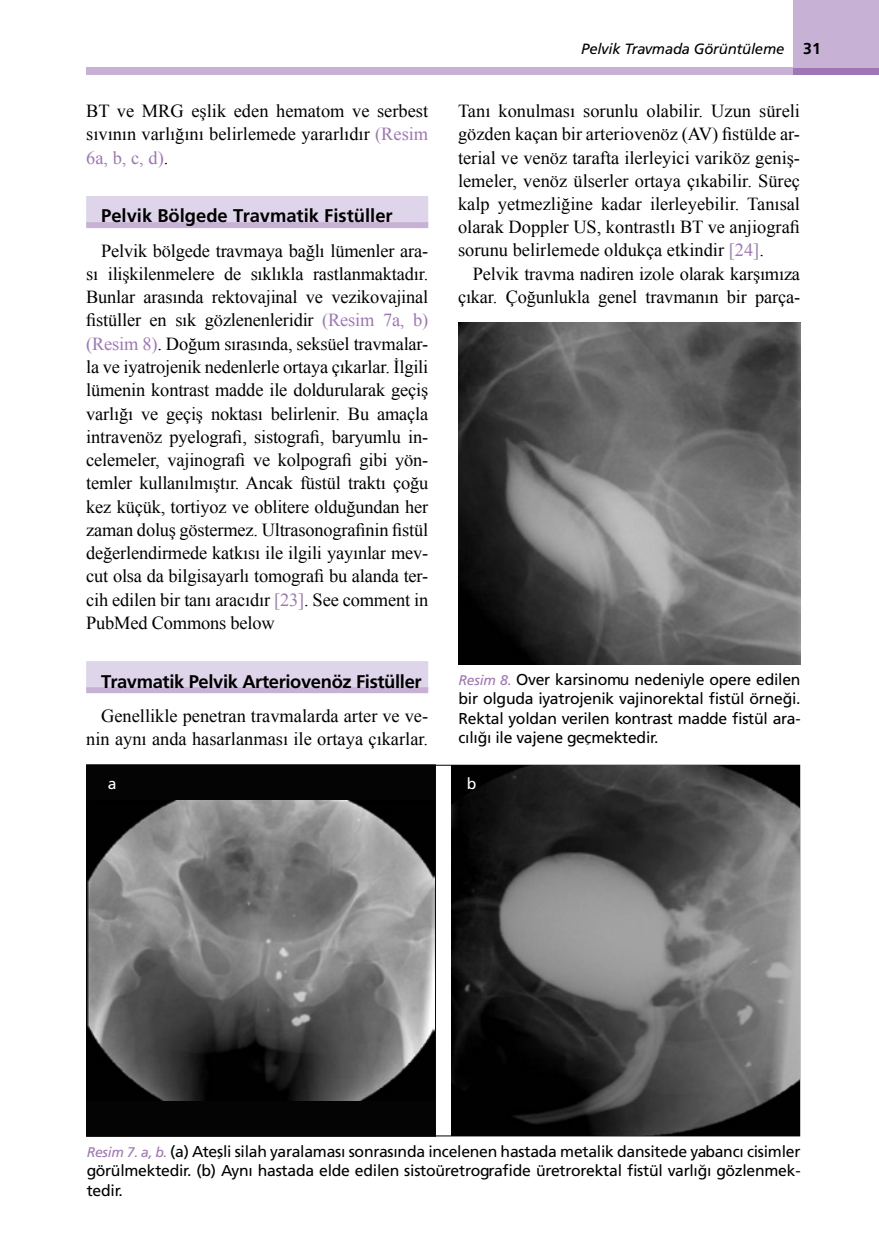
<style>
.page{position:relative;width:879px;height:1260px;background:#fff}
.page>*{position:absolute;margin:0;border:0;box-sizing:border-box;transform-origin:0 0}
.t1{font:18.38px/23.3px "Times New Roman";color:#000;text-align:justify}
.t2{font:18.38px "Frutiger Bold Tr";letter-spacing:-.02em;color:#000}
.t3{font:18.38px "Frutiger Bold Tr";color:#000}
.t4{font:15.75px/19.2px "Frutiger Normal Tr";letter-spacing:-.015em;color:#000;text-align:justify}
.t5{font:15.75px "Frutiger Bold Tr";color:#000}
.t6{font:15.75px "Frutiger Normal Tr";color:#fff}
.t7{font:14.88px "Frutiger Italic Tr";letter-spacing:-.015em;color:#000}
.s1{color:#9e76b4}
.s2{font-family:"Frutiger Italic Tr";font-size:14px;color:#9e76b4}
</style>
<div class="page">
<div style="left:792px;top:68px;width:86px;height:7px;background:#9e76b4"></div>
<div style="left:86px;top:68px;width:706px;height:7px;background:#c7b2d6"></div>
<div style="left:792px;top:0;width:86px;height:68px;background:#c7b2d6"></div>
<div style="left:86px;top:196px;width:342px;height:29px;background:#dfd5ea"></div>
<div style="left:86px;top:222px;width:342px;height:6px;background:#c7b2d6"></div>
<div style="left:86px;top:661px;width:342px;height:29px;background:#dfd5ea"></div>
<div style="left:86px;top:687px;width:342px;height:6px;background:#c7b2d6"></div>
<img style="left:458px;top:323px;width:341px;height:341px">
<div style="left:86px;top:764px;width:349px;height:373px;background:#040404;border:2px solid #040404"></div>
<img style="left:451px;top:765px;width:347px;height:371px">
<img style="left:86px;top:801px;width:348px;height:299px">
<p class="t1" style="left:86px;top:99px;width:343px">BT ve MRG eşlik eden hematom ve serbest sıvının varlığını belirlemede yararlıdır <span class="s1">(Resim 6a, b, c, d)</span>.</p>
<p class="t3" style="left:101px;top:205px;width:293px">Pelvik Bölgede Travmatik Fistüller</p>
<p class="t1" style="left:86px;top:239px;width:343px;text-indent:15px">Pelvik bölgede travmaya bağlı lümenler ara&shy;sı ilişkilenmelere de sıklıkla rastlanmaktadır.<br>Bunlar arasında rektovajinal ve vezikovajinal fistüller en sık gözlenenleridir <span class="s1">(Resim 7a, b) (Resim 8)</span>. Doğum sırasında, seksüel travmalar&shy;la ve iyatrojenik nedenlerle ortaya çıkarlar. İlgili lümenin kontrast madde ile doldurularak geçiş varlığı ve geçiş noktası belirlenir. Bu amaçla intravenöz pyelografi, sistografi, baryumlu in&shy;celemeler, vajinografi ve kolpografi gibi yön&shy;temler kullanılmıştır. Ancak füstül traktı çoğu kez küçük, tortiyoz ve oblitere olduğundan her zaman doluş göstermez. Ultrasonografinin fistül değerlendirmede katkısı ile ilgili yayınlar mev&shy;cut olsa da bilgisayarlı tomografi bu alanda ter&shy;cih edilen bir tanı aracıdır <span class="s1">[23]</span>. See comment in PubMed Commons below</p>
<p class="t2" style="left:101px;top:670px;width:322px">Travmatik Pelvik Arteriovenöz Fistüller</p>
<p class="t1" style="left:86px;top:704px;width:343px;text-align:right">Genellikle penetran travmalarda arter ve ve&shy;nin aynı anda hasarlanması ile ortaya çıkarlar.</p>
<p class="t7" style="left:581px;top:40px;width:204px">Pelvik Travmada Görüntüleme</p>
<p class="t5" style="left:802px;top:39px;width:19px">31</p>
<p class="t1" style="left:458px;top:99px;width:343px">Tanı konulması sorunlu olabilir. Uzun süreli gözden kaçan bir arteriovenöz (AV) fistülde ar&shy;terial ve venöz tarafta ilerleyici variköz geniş&shy;lemeler, venöz ülserler ortaya çıkabilir. Süreç kalp yetmezliğine kadar ilerleyebilir. Tanısal olarak Doppler US, kontrastlı BT ve anjiografi sorunu belirlemede oldukça etkindir <span class="s1">[24]</span>.</p>
<p class="t1" style="left:458px;top:262px;width:343px;text-align:right">Pelvik travma nadiren izole olarak karşımıza çıkar. Çoğunlukla genel travmanın bir parça-</p>
<p class="t4" style="left:458px;top:670px;width:343px"><span class="s2">Resim 8.</span> Over karsinomu nedeniyle opere edilen bir olguda iyatrojenik vajinorektal fistül örneği.<br>Rektal yoldan verilen kontrast madde fistül ara&shy;cılığı ile vajene geçmektedir.</p>
<p class="t6" style="left:108px;top:774px;width:10px">a</p>
<p class="t6" style="left:466px;top:774px;width:11px">b</p>
<p class="t4" style="left:87px;top:1142px;width:715px"><span class="s2">Resim 7. a, b.</span> (a) Ateşli silah yaralaması sonrasında incelenen hastada metalik dansitede yabancı cisimler görülmektedir. (b) Aynı hastada elde edilen sistoüretrografide üretrorektal fistül varlığı gözlenmek&shy;tedir.</p>
</div>
